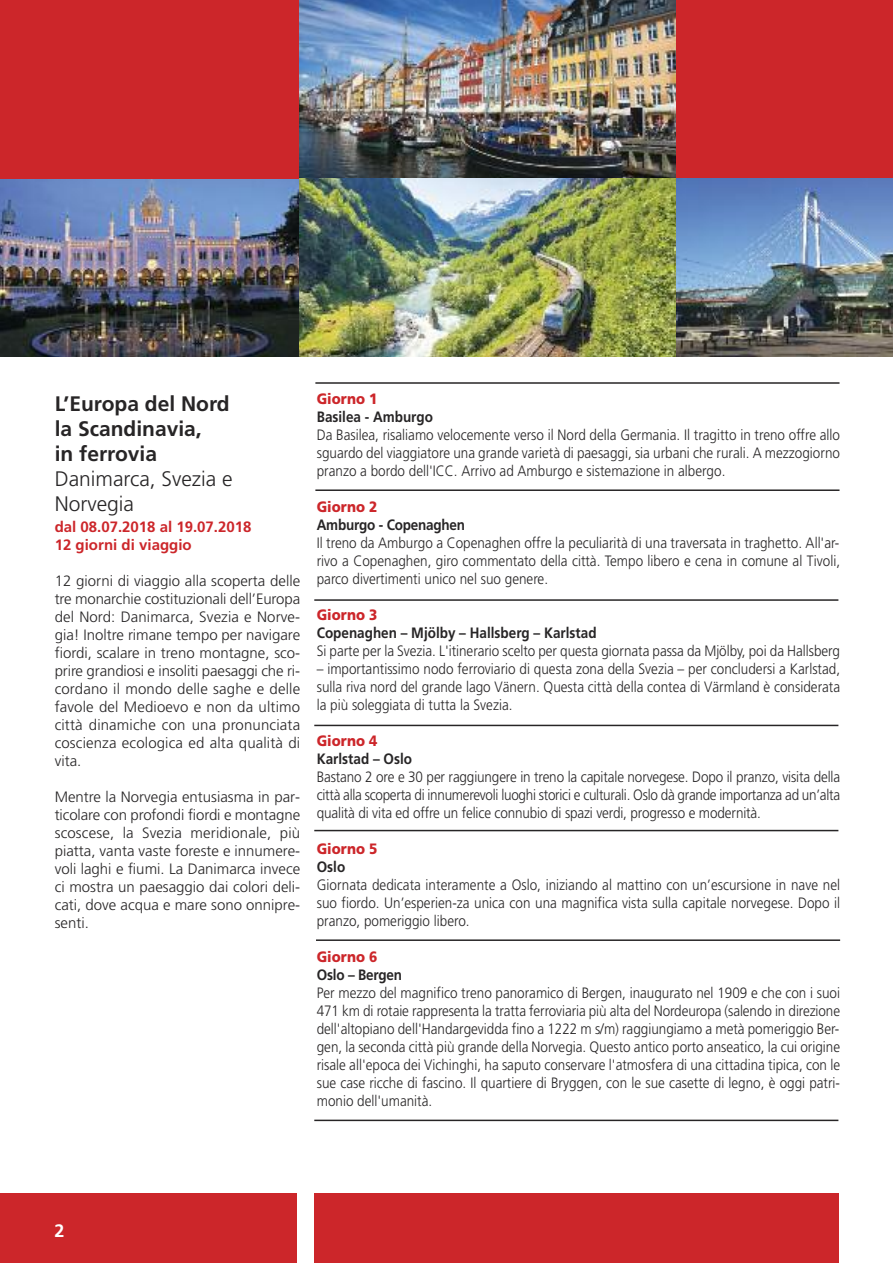
<style>
.page{position:relative;width:893px;height:1263px;background:#fff}
.page>*{position:absolute;margin:0;border:0;box-sizing:border-box;transform-origin:0 0}
.t1{font:700 21px/25.2px "Frutiger";color:#272526}
.t2{font:300 21px/25.2px "Frutiger";color:#272526}
.t3{font:700 18px "Frutiger";color:#fff}
.t4{font:300 15px/18px "Frutiger";color:#272526;text-align:justify;scale:.9 1}
.t5{font:300 15px/18px "Frutiger";color:#272526;text-align:justify}
.t6{font:700 15px "Frutiger";color:#272526;scale:.9 1}
.t7{font:900 15px "Frutiger";color:#cc262a;scale:.9 1}
.t8{font:700 15px/18px "Frutiger";color:#cc262a}
</style>
<div class="page">
<div style="left:314px;top:1194px;width:524px;height:69px;background:#cc262a"></div>
<hr style="left:315px;top:489px;width:524px;height:2px;background:#272526">
<hr style="left:315px;top:382px;width:524px;height:2px;background:#272526">
<hr style="left:314px;top:599px;width:524px;height:2px;background:#272526">
<hr style="left:314px;top:725px;width:524px;height:1px;background:#272526">
<hr style="left:314px;top:830px;width:524px;height:1px;background:#272526">
<hr style="left:316px;top:939px;width:524px;height:2px;background:#272526">
<hr style="left:314px;top:1119px;width:524px;height:2px;background:#272526">
<div style="left:675px;top:0;width:218px;height:178px;background:#cc262a"></div>
<div style="left:0;top:1194px;width:297px;height:69px;background:#cc262a"></div>
<img style="left:0;top:178px;width:299px;height:179px">
<img style="left:299px;top:0;width:376px;height:178px">
<img style="left:675px;top:178px;width:218px;height:179px">
<img style="left:299px;top:178px;width:376px;height:179px">
<div style="left:0;top:0;width:299px;height:178px;background:#cc262a"></div>
<h1 class="t1" style="left:55px;top:392px;width:177px">L’Europa del Nord la Scandinavia,<br>in ferrovia</h1>
<h1 class="t2" style="left:55px;top:468px;width:180px">Danimarca, Svezia e<br>Norvegia</h1>
<p class="t8" style="left:55px;top:519px;width:198px">dal 08.07.2018 al 19.07.2018<br>12 giorni di viaggio</p>
<p class="t5" style="left:55px;top:573px;width:247px">12 giorni di viaggio alla scoperta delle tre monarchie costituzionali dell’Europa del Nord: Danimarca, Svezia e Norve&shy;gia! Inoltre rimane tempo per navigare fiordi, scalare in treno montagne, sco&shy;prire grandiosi e insoliti paesaggi che ri&shy;cordano il mondo delle saghe e delle favole del Medioevo e non da ultimo città dinamiche con una pronunciata coscienza ecologica ed alta qualità di vita.</p>
<p class="t5" style="left:55px;top:789px;width:247px">Mentre la Norvegia entusiasma in par&shy;ticolare con profondi fiordi e montagne scoscese, la Svezia meridionale, più piatta, vanta vaste foreste e innumere&shy;voli laghi e fiumi. La Danimarca invece ci mostra un paesaggio dai colori deli&shy;cati, dove acqua e mare sono onnipre&shy;senti.</p>
<p class="t7" style="left:317px;top:393px;width:69px">Giorno 1</p>
<p class="t6" style="left:317px;top:411px;width:131px">Basilea - Amburgo</p>
<p class="t4" style="left:317px;top:427px;width:583px">Da Basilea, risaliamo velocemente verso il Nord della Germania. Il tragitto in treno offre allo sguardo del viaggiatore una grande varietà di paesaggi, sia urbani che rurali. A mezzogiorno pranzo a bordo dell'ICC. Arrivo ad Amburgo e sistemazione in albergo.</p>
<p class="t7" style="left:317px;top:501px;width:69px">Giorno 2</p>
<p class="t6" style="left:317px;top:519px;width:166px">Amburgo - Copenaghen</p>
<p class="t4" style="left:317px;top:535px;width:583px">Il treno da Amburgo a Copenaghen offre la peculiarità di una traversata in traghetto. All'ar&shy;rivo a Copenaghen, giro commentato della città. Tempo libero e cena in comune al Tivoli, parco divertimenti unico nel suo genere.</p>
<p class="t7" style="left:317px;top:609px;width:69px">Giorno 3</p>
<p class="t6" style="left:317px;top:627px;width:312px">Copenaghen – Mjölby – Hallsberg – Karlstad</p>
<p class="t4" style="left:317px;top:643px;width:583px">Si parte per la Svezia. L'itinerario scelto per questa giornata passa da Mjölby, poi da Hallsberg</p>
<p class="t4" style="left:317px;top:661px;width:583px">– importantissimo nodo ferroviario di questa zona della Svezia – per concludersi a Karlstad, sulla riva nord del grande lago Vänern. Questa città della contea di Värmland è considerata la più soleggiata di tutta la Svezia.</p>
<p class="t7" style="left:317px;top:735px;width:69px">Giorno 4</p>
<p class="t6" style="left:317px;top:753px;width:107px">Karlstad – Oslo</p>
<p class="t4" style="left:317px;top:769px;width:583px">Bastano 2 ore e 30 per raggiungere in treno la capitale norvegese. Dopo il pranzo, visita della città alla scoperta di innumerevoli luoghi storici e culturali. Oslo dà grande importanza ad un’alta qualità di vita ed offre un felice connubio di spazi verdi, progresso e modernità.</p>
<p class="t7" style="left:317px;top:843px;width:69px">Giorno 5</p>
<p class="t6" style="left:317px;top:861px;width:33px">Oslo</p>
<p class="t4" style="left:317px;top:877px;width:583px">Giornata dedicata interamente a Oslo, iniziando al mattino con un’escursione in nave nel suo fiordo. Un’esperien-za unica con una magnifica vista sulla capitale norvegese. Dopo il pranzo, pomeriggio libero.</p>
<p class="t7" style="left:317px;top:951px;width:69px">Giorno 6</p>
<p class="t6" style="left:317px;top:969px;width:96px">Oslo – Bergen</p>
<p class="t4" style="left:317px;top:985px;width:583px">Per mezzo del magnifico treno panoramico di Bergen, inaugurato nel 1909 e che con i suoi 471 km di rotaie rappresenta la tratta ferroviaria più alta del Nordeuropa (salendo in direzione dell'altopiano dell'Handargevidda fino a 1222 m s/m) raggiungiamo a metà pomeriggio Ber&shy;gen, la seconda città più grande della Norvegia. Questo antico porto anseatico, la cui origine risale all'epoca dei Vichinghi, ha saputo conservare l'atmosfera di una cittadina tipica, con le sue case ricche di fascino. Il quartiere di Bryggen, con le sue casette di legno, è oggi patri&shy;monio dell'umanità.</p>
<p class="t3" style="left:54px;top:1223px;width:12px">2</p>
</div>
